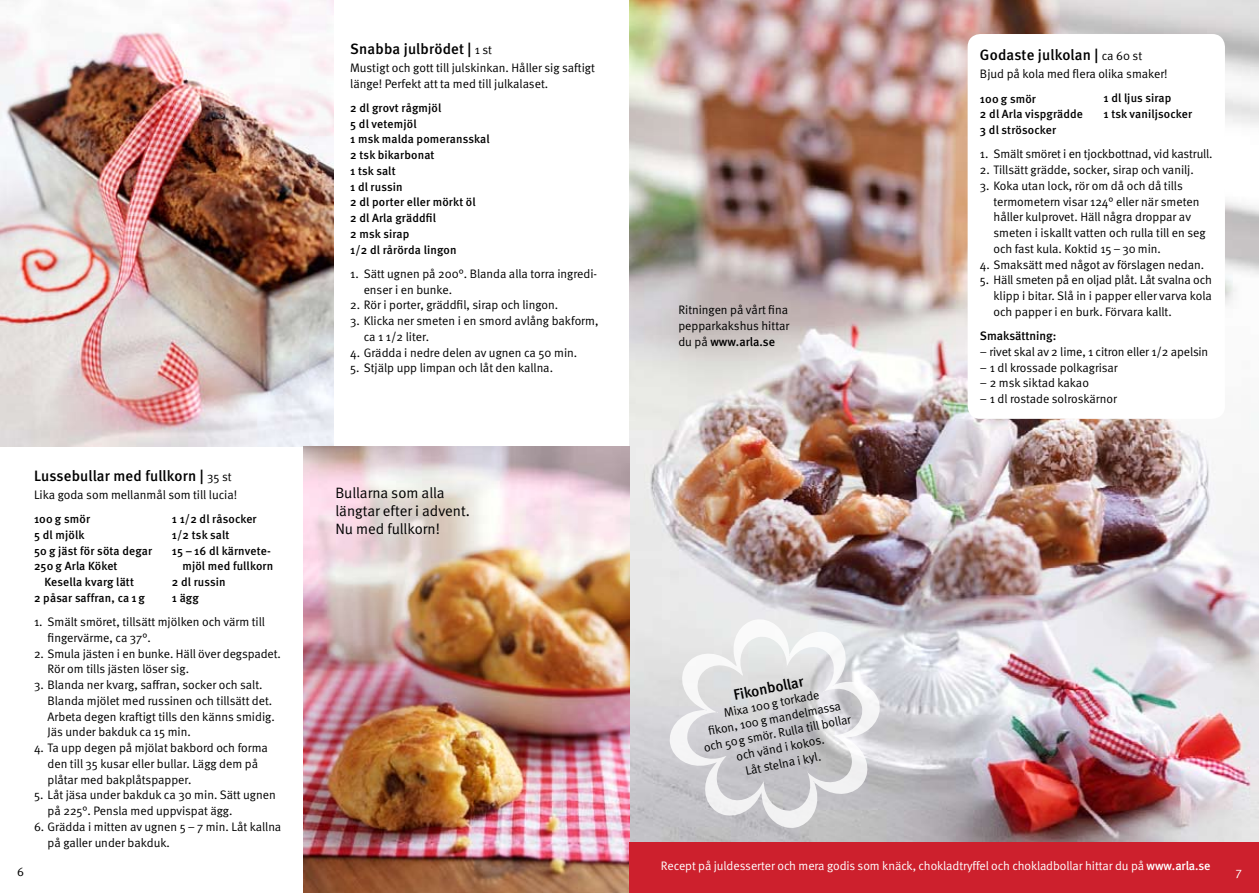
<style>
.page{position:relative;width:1259px;height:893px;background:#fff}
.page>*{position:absolute;margin:0;border:0;box-sizing:border-box;transform-origin:0 0}
.t1{font:500 15px "Meta";letter-spacing:.015em;color:#000}
.t2{font:15px/18px "Meta Normal";color:#000}
.t3{font:12.3px/15.8px "Meta Normal";color:#000}
.t4{font:12.3px "Meta Normal";letter-spacing:-.005em;color:#fff}
.t5{font:500 12.3px "Meta";color:#000}
.t6{font:500 11.85px/15.8px "Meta";letter-spacing:.015em;color:#000}
.s1{font-family:"Meta Normal";font-weight:400;font-size:12.3px}
.s2{font-family:"Meta Normal";font-weight:400}
.s3{font-family:"Meta";font-weight:500}
</style>
<div class="page">
<img style="left:629px;top:0;width:630px;height:842px">
<div style="left:967px;top:34px;width:258px;height:385px;background:#fff;border-radius:13px"></div>
<img style="left:0;top:0;width:333px;height:446px">
<img style="left:303px;top:446px;width:326px;height:447px">
<div style="left:629px;top:842px;width:630px;height:51px;background:#cd202d"></div>
<svg style="left:667px;top:617px;width:215px;height:213px"></svg>
<p class="t1" style="left:34px;top:467px;width:199px">Lussebullar med fullkorn | <span class="s1">35 st</span></p>
<p class="t3" style="left:34px;top:487px;width:205px">Lika goda som mellanmål som till lucia!</p>
<p class="t6" style="left:34px;top:511px;width:58px">100 g smör</p>
<p class="t6" style="left:34px;top:527px;width:52px">5 dl mjölk</p>
<p class="t6" style="left:34px;top:543px;width:120px">50 g jäst för söta degar</p>
<p class="t6" style="left:34px;top:559px;width:85px">250 g Arla Köket</p>
<p class="t6" style="left:45px;top:574px;width:91px">Kesella kvarg lätt</p>
<p class="t6" style="left:34px;top:590px;width:112px">2 påsar saffran, ca 1 g</p>
<p class="t3" style="left:48px;top:614px;width:219px;text-indent:-14px">1. Smält smöret, tillsätt mjölken och värm till fingervärme, ca 37°.</p>
<p class="t3" style="left:48px;top:645px;width:235px;text-indent:-14px">2. Smula jästen i en bunke. Häll över degspadet.<br>Rör om tills jästen löser sig.</p>
<p class="t3" style="left:48px;top:677px;width:229px;text-indent:-14px">3. Blanda ner kvarg, saffran, socker och salt.<br>Blanda mjölet med russinen och tillsätt det.<br>Arbeta degen kraftigt tills den känns smidig.<br>Jäs under bakduk ca 15 min.</p>
<p class="t3" style="left:48px;top:740px;width:222px;text-indent:-14px">4. Ta upp degen på mjölat bakbord och forma den till 35 kusar eller bullar. Lägg dem på plåtar med bakplåtspapper.</p>
<p class="t3" style="left:48px;top:787px;width:230px;text-indent:-14px">5. Låt jäsa under bakduk ca 30 min. Sätt ugnen på 225°. Pensla med uppvispat ägg.</p>
<p class="t3" style="left:48px;top:819px;width:235px;text-indent:-14px">6. Grädda i mitten av ugnen 5 – 7 min. Låt kallna på galler under bakduk.</p>
<p class="t6" style="left:172px;top:511px;width:86px">1 1/2 dl råsocker</p>
<p class="t6" style="left:172px;top:527px;width:59px">1/2 tsk salt</p>
<p class="t6" style="left:172px;top:543px;width:101px">15 – 16 dl kärnvete-</p>
<p class="t6" style="left:182px;top:559px;width:92px">mjöl med fullkorn</p>
<p class="t6" style="left:172px;top:574px;width:55px">2 dl russin</p>
<p class="t6" style="left:172px;top:590px;width:28px">1 ägg</p>
<p class="t1" style="left:350px;top:40px;width:143px">Snabba julbrödet | <span class="s1">1 st</span></p>
<p class="t3" style="left:350px;top:60px;width:246px">Mustigt och gott till julskinkan. Håller sig saftigt länge! Perfekt att ta med till julkalaset.</p>
<p class="t6" style="left:350px;top:100px;width:141px">2 dl grovt rågmjöl<br>5 dl vetemjöl<br>1 msk malda pomeransskal<br>2 tsk bikarbonat<br>1 tsk salt<br>1 dl russin<br>2 dl porter eller mörkt öl<br>2 dl Arla gräddfil<br>2 msk sirap<br>1/2 dl rårörda lingon</p>
<p class="t3" style="left:364px;top:266px;width:235px;text-indent:-14px">1. Sätt ugnen på 200°. Blanda alla torra ingredi&shy;enser i en bunke.</p>
<p class="t3" style="left:350px;top:297px;width:210px">2. Rör i porter, gräddfil, sirap och lingon.</p>
<p class="t3" style="left:364px;top:313px;width:236px;text-indent:-14px">3. Klicka ner smeten i en smord avlång bakform, ca 1 1/2 liter.</p>
<p class="t3" style="left:350px;top:344px;width:229px">4. Grädda i nedre delen av ugnen ca 50 min.</p>
<p class="t3" style="left:350px;top:360px;width:204px">5. Stjälp upp limpan och låt den kallna.</p>
<p class="t2" style="left:335px;top:483px;width:136px">Bullarna som alla längtar efter i advent.<br>Nu med fullkorn!</p>
<p class="t3" style="left:678px;top:302px;width:112px">Ritningen på vårt fina pepparkakshus hittar</p>
<p class="t5" style="left:678px;top:334px;width:98px"><span class="s2">du på</span> www.arla.se</p>
<p class="t1" style="left:732px;top:686px;width:73px;rotate:-11deg">Fikonbollar</p>
<p class="t3" style="left:696px;top:710px;width:151px;line-height:15.1px;text-align:center;rotate:-11deg">Mixa 100 g torkade<br>fi kon, 100 g mandelmassa och 50 g smör. Rulla till bollar och vänd i kokos.<br>Låt stelna i kyl.</p>
<p class="t1" style="left:980px;top:46px;width:164px">Godaste julkolan | <span class="s1">ca 60 st</span></p>
<p class="t3" style="left:980px;top:66px;width:189px">Bjud på kola med flera olika smaker!</p>
<p class="t6" style="left:980px;top:91px;width:105px">100 g smör<br>2 dl Arla vispgrädde<br>3 dl strösocker</p>
<p class="t3" style="left:980px;top:146px;width:234px">1. Smält smöret i en tjockbottnad, vid kastrull.</p>
<p class="t3" style="left:980px;top:162px;width:215px">2. Tillsätt grädde, socker, sirap och vanilj.</p>
<p class="t3" style="left:993px;top:177px;width:214px;text-indent:-14px">3. Koka utan lock, rör om då och då tills termometern visar 124° eller när smeten håller kulprovet. Häll några droppar av smeten i iskallt vatten och rulla till en seg och fast kula. Koktid 15 – 30 min.</p>
<p class="t3" style="left:980px;top:256px;width:226px">4. Smaksätt med något av förslagen nedan.</p>
<p class="t3" style="left:993px;top:272px;width:220px;text-align:justify;text-indent:-14px">5. Häll smeten på en oljad plåt. Låt svalna och klipp i bitar. Slå in i papper eller varva kola och papper i en burk. Förvara kallt.</p>
<p class="t5" style="left:980px;top:329px;width:78px">Smaksättning:</p>
<p class="t3" style="left:980px;top:344px;width:230px">– rivet skal av 2 lime, 1 citron eller 1/2 apelsin</p>
<p class="t3" style="left:980px;top:359px;width:139px">– 1 dl krossade polkagrisar</p>
<p class="t3" style="left:980px;top:375px;width:110px">– 2 msk siktad kakao</p>
<p class="t3" style="left:980px;top:391px;width:139px">– 1 dl rostade solroskärnor</p>
<p class="t6" style="left:1103px;top:91px;width:90px">1 dl ljus sirap<br>1 tsk vaniljsocker</p>
<p class="t4" style="left:661px;top:858px;width:551px">Recept på juldesserter och mera godis som knäck, chokladtryffel och chokladbollar hittar du på <span class="s3">www.arla.se</span></p>
</div>
